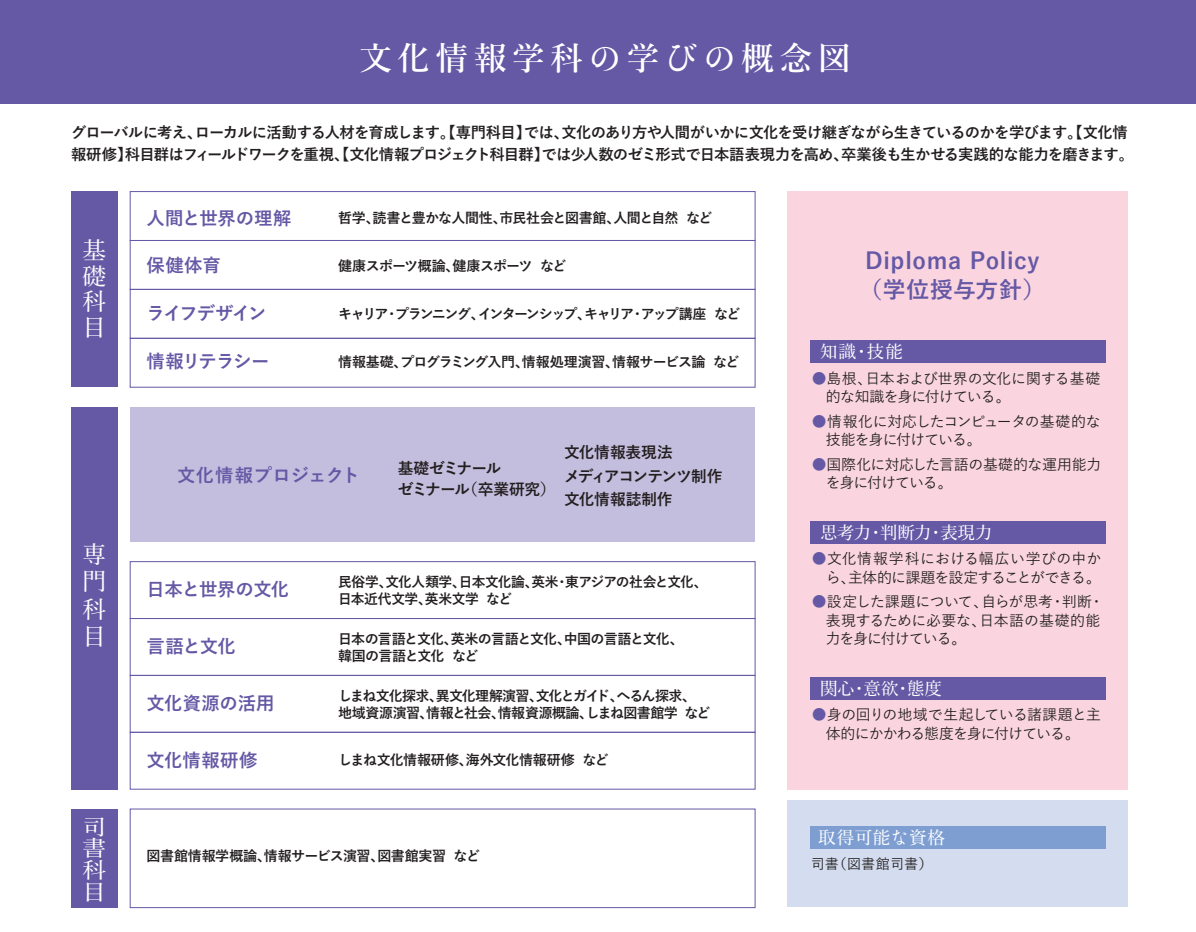
<style>
.page{position:relative;width:1196px;height:932px;background:#fff}
.page>*{position:absolute;margin:0;border:0;box-sizing:border-box;transform-origin:0 0}
.t1{font:600 32.38px "Yu Min 36 p Kn";letter-spacing:.18em;color:#fff}
.t2{font:500 23.62px/27.4px "Yu Min 36 p Kn";color:#fff;text-align:justify}
.t3{font:700 22.75px/28.9px "Yu Go";letter-spacing:.03em;color:#6558a5}
.t4{font:500 21.7px/21.7px "Yu Min 36 p Kn";color:#fff;text-align:justify;scale:1.09 1}
.t5{font:700 18.38px "Yu Go";letter-spacing:-.025em;color:#6558a5}
.t6{font:700 18.38px "Yu Go";letter-spacing:-.005em;color:#6558a5}
.t7{font:700 18.38px "Yu Go";letter-spacing:.015em;color:#6558a5}
.t8{font:700 18.38px "Yu Go";letter-spacing:-.095em;color:#6558a5}
.t9{font:700 18.38px "Yu Go";letter-spacing:-.06em;color:#6558a5}
.t10{font:500 17.5px "Yu Min 36 p Kn";letter-spacing:.005em;color:#fff}
.t11{font:500 17.5px "Yu Min 36 p Kn";letter-spacing:-.025em;color:#fff}
.t12{font:500 17.5px "Yu Min 36 p Kn";letter-spacing:.035em;color:#fff}
.t13{font:700 15.75px/23.6px "Yu Go";letter-spacing:-.03em;color:#231f20}
.t14{font:700 15.75px/21px "Yu Go";letter-spacing:-.05em;color:#231f20}
.t15{font:700 15.31px/21.9px "Yu Go";letter-spacing:-.06em;color:#231f20}
.t16{font:500 14.88px/18.4px "Yu Go";letter-spacing:-.04em;color:#231f20}
.t17{font:500 14.88px/18.4px "Yu Go";color:#231f20;text-align:right}
.t18{font:700 14px/17.5px "Yu Go";letter-spacing:-.05em;color:#231f20}
.t19{font:700 14px "Yu Go";letter-spacing:-.03em;color:#231f20}
.t20{font:700 14px "Yu Go";letter-spacing:-.13em;color:#231f20}
.t21{font:500 14px "Yu Go";letter-spacing:.01em;color:#231f20}
.s1{color:#6558a5}
</style>
<div class="page">
<div style="left:0;top:0;width:1195px;height:104px;background:#6558a5"></div>
<div style="left:71px;top:191px;width:47px;height:196px;background:#6558a5"></div>
<div style="left:130px;top:407px;width:625px;height:135px;background:#c4bede"></div>
<div style="left:71px;top:809px;width:47px;height:98px;background:#6558a5"></div>
<div style="left:130px;top:808px;width:625px;height:100px;border:1px solid #6558a5"></div>
<div style="left:71px;top:407px;width:47px;height:382px;background:#6558a5"></div>
<div style="left:130px;top:191px;width:625px;height:50px;border:1px solid #6558a5"></div>
<div style="left:130px;top:240px;width:625px;height:50px;border:1px solid #6558a5"></div>
<div style="left:130px;top:289px;width:625px;height:50px;border:1px solid #6558a5"></div>
<div style="left:130px;top:338px;width:625px;height:49px;border:1px solid #6558a5"></div>
<div style="left:130px;top:561px;width:625px;height:58px;border:1px solid #6558a5"></div>
<div style="left:130px;top:618px;width:625px;height:58px;border:1px solid #6558a5"></div>
<div style="left:130px;top:675px;width:625px;height:57px;border:1px solid #6558a5"></div>
<div style="left:130px;top:731px;width:625px;height:58px;border:1px solid #6558a5"></div>
<div style="left:786px;top:191px;width:341px;height:599px;background:#fad5e0"></div>
<div style="left:786px;top:799px;width:341px;height:107px;background:#d4ddef"></div>
<div style="left:810px;top:340px;width:295px;height:22px;background:#6558a5"></div>
<div style="left:810px;top:521px;width:295px;height:22px;background:#6558a5"></div>
<div style="left:810px;top:677px;width:295px;height:22px;background:#6558a5"></div>
<div style="left:810px;top:826px;width:295px;height:22px;background:#7e9ed2"></div>
<h1 class="t1" style="left:359px;top:40px;width:492px">文化情報学科の学びの概念図</h1>
<p class="t15" style="left:71px;top:121px;width:1064px">グローバルに考え、ローカルに活動する人材を育成します。【専門科目】では、文化のあり方や人間がいかに文化を受け継ぎながら生きているのかを学びます。【文化情報研修】科目群はフィールドワークを重視、【文化情報プロジェクト科目群】では少人数のゼミ形式で日本語表現力を高め、卒業後も生かせる実践的な能力を磨きます。</p>
<h2 class="t2" style="left:83px;top:235px;width:25px;line-height:25.6px">基礎科目</h2>
<h2 class="t2" style="left:83px;top:538px;width:25px">専門科目</h2>
<h3 class="t4" style="left:83px;top:813px;width:23px">司書科目</h3>
<h3 class="t6" style="left:147px;top:207px;width:146px">人間と世界の理解</h3>
<p class="t18" style="left:338px;top:209px;width:376px">哲学、読書と豊かな人間性、市民社会と図書館、人間と自然 など</p>
<h3 class="t5" style="left:147px;top:255px;width:76px">保健体育</h3>
<p class="t18" style="left:338px;top:257px;width:230px">健康スポーツ概論、健康スポーツ など</p>
<h3 class="t8" style="left:147px;top:303px;width:121px">ライフデザイン</h3>
<p class="t20" style="left:338px;top:306px;width:404px">キャリア・プランニング、インターンシップ、キャリア・アップ講座 など</p>
<h3 class="t9" style="left:147px;top:351px;width:124px">情報リテラシー</h3>
<p class="t18" style="left:338px;top:353px;width:403px">情報基礎、プログラミング入門、情報処理演習、情報サービス論 など</p>
<h3 class="t7" style="left:177px;top:465px;width:184px">文化情報プロジェクト</h3>
<p class="t14" style="left:397px;top:457px;width:160px">基礎ゼミナール<br>ゼミナール（卒業研究）</p>
<p class="t13" style="left:564px;top:441px;width:160px">文化情報表現法<br>メディアコンテンツ制作文化情報誌制作</p>
<h3 class="t5" style="left:147px;top:579px;width:144px">日本と世界の文化</h3>
<p class="t18" style="left:338px;top:573px;width:371px">民俗学、文化人類学、日本文化論、英米・東アジアの社会と文化、日本近代文学、英米文学 など</p>
<h3 class="t5" style="left:147px;top:636px;width:91px">言語と文化</h3>
<p class="t18" style="left:338px;top:630px;width:347px">日本の言語と文化、英米の言語と文化、中国の言語と文化、韓国の言語と文化 など</p>
<h3 class="t6" style="left:147px;top:693px;width:129px">文化資源の活用</h3>
<p class="t18" style="left:338px;top:687px;width:374px">しまね文化探求、異文化理解演習、文化とガイド、へるん探求、地域資源演習、情報と社会、情報資源概論、しまね図書館学 など</p>
<h3 class="t5" style="left:147px;top:750px;width:112px">文化情報研修</h3>
<p class="t19" style="left:338px;top:752px;width:272px">しまね文化情報研修、海外文化情報研修 など</p>
<p class="t19" style="left:147px;top:848px;width:335px">図書館情報学概論、情報サービス演習、図書館実習 など</p>
<h3 class="t3" style="left:859px;top:246px;width:188px">Diploma Policy（学位授与方針）</h3>
<p class="t10" style="left:820px;top:335px;width:84px">知識・技能</p>
<p class="t16" style="left:825px;top:367px;width:276px;text-indent:-14px"><span class="s1">●</span>島根、日本および世界の文化に関する基礎的な知識を身に付けている。</p>
<p class="t16" style="left:825px;top:410px;width:276px;text-indent:-14px"><span class="s1">●</span>情報化に対応したコンピュータの基礎的な技能を身に付けている。</p>
<p class="t16" style="left:825px;top:453px;width:277px;text-indent:-14px"><span class="s1">●</span>国際化に対応した言語の基礎的な運用能力を身に付けている。</p>
<p class="t11" style="left:820px;top:516px;width:174px">思考力・判断力・表現力</p>
<p class="t17" style="left:811px;top:548px;width:291px"><span class="s1">●</span>文化情報学科における幅広い学びの中から、主体的に課題を設定することができる。</p>
<p class="t16" style="left:825px;top:590px;width:279px;text-indent:-14px"><span class="s1">●</span>設定した課題について、自らが思考・判断・表現するために必要な、日本語の基礎的能力を身に付けている。</p>
<p class="t10" style="left:820px;top:672px;width:123px">関心・意欲・態度</p>
<p class="t16" style="left:811px;top:704px;width:291px;text-align:center"><span class="s1">●</span>身の回りの地域で生起している諸課題と主体的にかかわる態度を身に付けている。</p>
<p class="t12" style="left:818px;top:821px;width:128px">取得可能な資格</p>
<p class="t21" style="left:810px;top:851px;width:123px">司書（図書館司書）</p>
</div>
